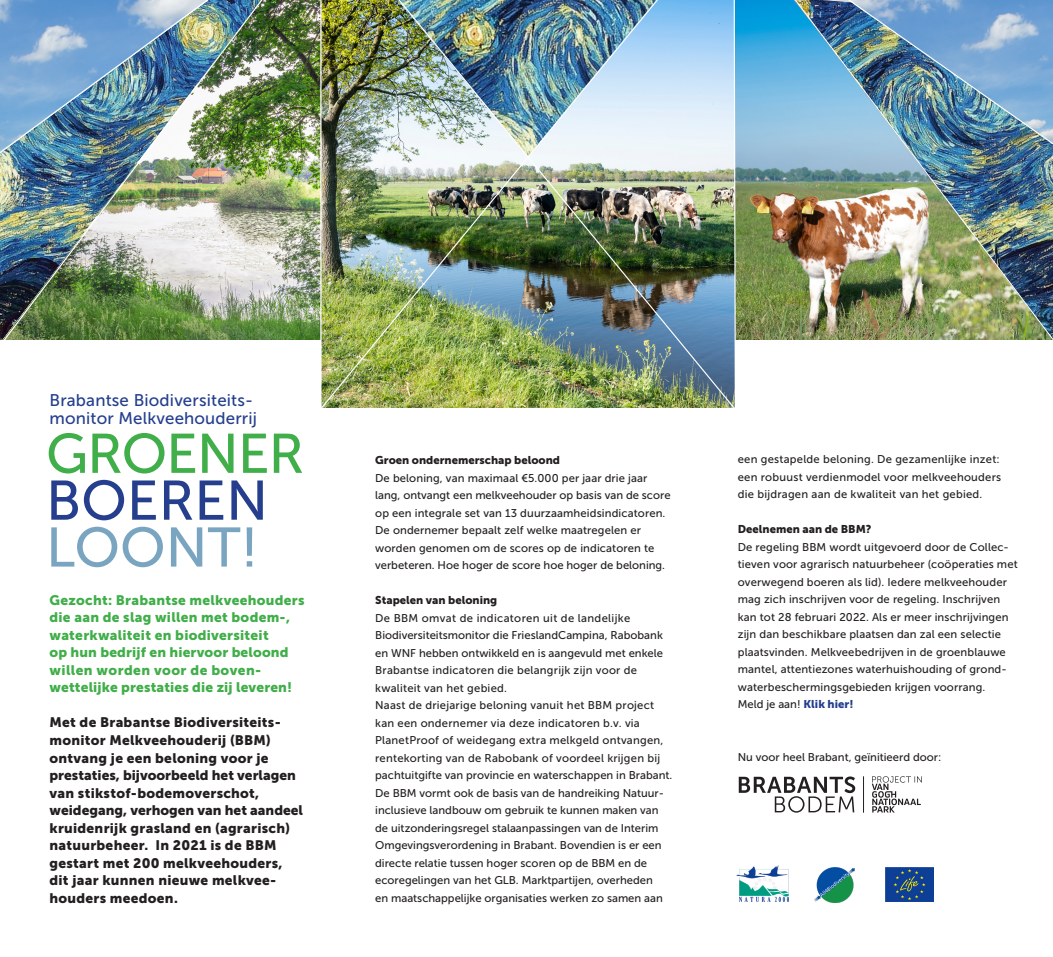
<style>
.page{position:relative;width:1053px;height:957px;background:#fff}
.page>*{position:absolute;margin:0;border:0;box-sizing:border-box;transform-origin:0 0}
.t1{font:55.5px "Museo Sans 500";letter-spacing:-.02em;color:#40ae49}
.t2{font:55.5px "Museo Sans 500";color:#253f8e}
.t3{font:55.5px "Museo Sans 500";color:#7aa5c1}
.t4{font:16.88px/17.5px "Museo Sans 500";letter-spacing:.01em;color:#253f8e}
.t5{font:13.75px/17.5px "Museo Sans 900";letter-spacing:.02em;color:#231f20}
.t6{font:13.75px/17.5px "Museo Sans 900";letter-spacing:.02em;color:#40ae49}
.t7{font:11.25px/17.5px "Museo Sans 500";letter-spacing:.01em;color:#231f20}
.t8{font:11.25px "Museo Sans 900";color:#231f20}
.s1{font-family:"Museo Sans 900";color:#253f8e}
</style>
<div class="page">
<img style="left:0;top:0;width:318px;height:340px">
<img style="left:741px;top:0;width:311px;height:340px">
<img style="left:326px;top:0;width:415px;height:408px">
<svg style="left:732px;top:0;width:4px;height:408px"></svg>
<svg style="left:738px;top:776px;width:117px;height:36px"></svg>
<hr style="left:863px;top:776px;width:1px;height:36px;background:#231f20">
<svg style="left:871px;top:776px;width:50px;height:36px"></svg>
<img style="left:736px;top:865px;width:52px;height:37px">
<img style="left:814px;top:867px;width:40px;height:35px">
<img style="left:885px;top:867px;width:48px;height:34px">
<h2 class="t4" style="left:49px;top:392px;width:209px">Brabantse Biodiversiteits&shy;monitor Melkveehouderrij</h2>
<h1 class="t1" style="left:46px;top:423px;width:259px">GROENER</h1>
<h1 class="t2" style="left:46px;top:470px;width:224px">BOEREN</h1>
<h1 class="t3" style="left:46px;top:517px;width:214px">LOONT!</h1>
<p class="t6" style="left:49px;top:591px;width:256px">Gezocht: Brabantse melkveehouders die aan de slag willen met bodem-, waterkwaliteit en biodiversiteit<br>op hun bedrijf en hiervoor beloond willen worden voor de boven&shy;wettelijke prestaties die zij leveren!</p>
<p class="t5" style="left:49px;top:714px;width:255px">Met de Brabantse Biodiversiteits&shy;monitor Melkveehouderij (BBM) ontvang je een beloning voor je prestaties, bijvoorbeeld het verlagen van stikstof-bodemoverschot, weidegang, verhogen van het aandeel kruidenrijk grasland en (agrarisch) natuurbeheer. In 2021 is de BBM gestart met 200 melkveehouders, dit jaar kunnen nieuwe melkvee&shy;houders meedoen.</p>
<p class="t8" style="left:375px;top:454px;width:186px">Groen ondernemerschap beloond</p>
<p class="t7" style="left:375px;top:469px;width:297px">De beloning, van maximaal €5.000 per jaar drie jaar lang, ontvangt een melkveehouder op basis van de score op een integrale set van 13 duurzaamheidsindicatoren.<br>De ondernemer bepaalt zelf welke maatregelen er worden genomen om de scores op de indicatoren te verbeteren. Hoe hoger de score hoe hoger de beloning.</p>
<p class="t8" style="left:375px;top:594px;width:124px">Stapelen van beloning</p>
<p class="t7" style="left:375px;top:609px;width:299px">De BBM omvat de indicatoren uit de landelijke Biodiversiteitsmonitor die FrieslandCampina, Rabobank en WNF hebben ontwikkeld en is aangevuld met enkele Brabantse indicatoren die belangrijk zijn voor de kwaliteit van het gebied.<br>Naast de driejarige beloning vanuit het BBM project kan een ondernemer via deze indicatoren b.v. via PlanetProof of weidegang extra melkgeld ontvangen, rentekorting van de Rabobank of voordeel krijgen bij pachtuitgifte van provincie en waterschappen in Brabant.<br>De BBM vormt ook de basis van de handreiking Natuur&shy;inclusieve landbouw om gebruik te kunnen maken van de uitzonderingsregel stalaanpassingen van de Interim Omgevingsverordening in Brabant. Bovendien is er een directe relatie tussen hoger scoren op de BBM en de ecoregelingen van het GLB. Marktpartijen, overheden<br>en maatschappelijke organisaties werken zo samen aan</p>
<p class="t7" style="left:737px;top:451px;width:265px;text-align:justify">een gestapelde beloning. De gezamenlijke inzet: een robuust verdienmodel voor melkveehouders die bijdragen aan de kwaliteit van het gebied.</p>
<p class="t8" style="left:737px;top:523px;width:135px">Deelnemen aan de BBM?</p>
<p class="t7" style="left:737px;top:538px;width:281px">De regeling BBM wordt uitgevoerd door de Collec&shy;tieven voor agrarisch natuurbeheer (coöperaties met overwegend boeren als lid). Iedere melkveehouder mag zich inschrijven voor de regeling. Inschrijven kan tot 28 februari 2022. Als er meer inschrijvingen zijn dan beschikbare plaatsen dan zal een selectie plaatsvinden. Melkveebedrijven in de groenblauwe mantel, attentiezones waterhuishouding of grond&shy;waterbeschermingsgebieden krijgen voorrang.<br>Meld je aan! <span class="s1">Klik hier!</span></p>
<p class="t7" style="left:737px;top:748px;width:205px">Nu voor heel Brabant, geïnitieerd door:</p>
</div>
